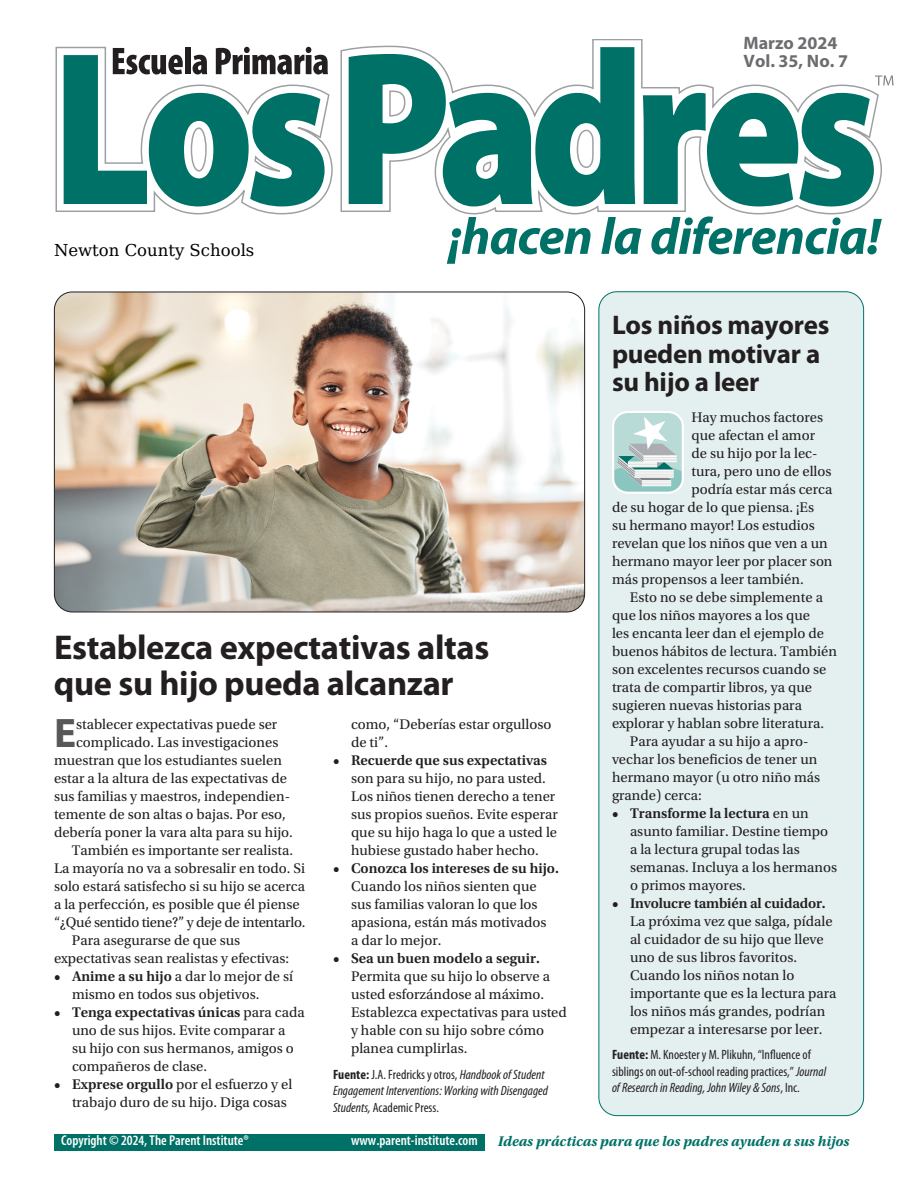
<style>
.page{position:relative;width:918px;height:1188px;background:#fff}
.page>*{position:absolute;margin:0;border:0;box-sizing:border-box;transform-origin:0 0}
.t1{font:700 41.4px "Myriad Pro";color:#57585a}
.t2{font:700 34.5px/36px "Myriad Pro";letter-spacing:-.01em;color:#231f20}
.t3{font:700 27px/28.5px "Myriad Pro";letter-spacing:-.01em;color:#231f20}
.t4{font:700 18px/18px "Myriad Pro";color:#6c6d70}
.t5{font:16.5px "DejaVu Math Te X Gyre";color:#000}
.t6{font:14.7px/18px "Utopia Std";color:#231f20}
.t7{font:600 14.7px "Utopia Std";color:#231f20}
.t8{font:italic 700 14.7px "Utopia Std";color:#007167}
.t9{font:14.7px "Utopia Std";letter-spacing:-.02em;color:#231f20}
.t10{font:600 condensed 14.25px "Myriad Pro";color:#fff}
.t11{font:condensed 13.5px/16.5px "Myriad Pro";color:#231f20}
.t12{font:italic condensed 13.5px/16.5px "Myriad Pro";color:#231f20}
.s1{font-weight:600}
.s2{font-weight:700;font-style:normal}
.s3{font-style:normal}
.s4{font-weight:700}
.s5{font-style:italic}
</style>
<div class="page">
<svg style="left:447px;top:217px;width:144px;height:47px"></svg>
<svg style="left:601px;top:217px;width:40px;height:37px"></svg>
<svg style="left:651px;top:216px;width:231px;height:38px"></svg>
<svg style="left:56px;top:39px;width:827px;height:176px"></svg>
<svg style="left:349px;top:47px;width:286px;height:159px"></svg>
<svg style="left:643px;top:93px;width:231px;height:113px"></svg>
<svg style="left:64px;top:47px;width:264px;height:159px"></svg>
<svg style="left:875px;top:76px;width:18px;height:9px"></svg>
<div style="left:599px;top:292px;width:265px;height:824px;background:#e4f0ef;border-radius:18px"></div>
<div style="left:54px;top:1134px;width:430px;height:16px;background:#007167"></div>
<svg style="left:612px;top:411px;width:72px;height:83px"></svg>
<img style="left:54px;top:292px;width:531px;height:320px">
<p class="t4" style="left:744px;top:33px;width:106px">Marzo 2024<br>Vol. 35, No. 7</p>
<p class="t5" style="left:54px;top:243px;width:202px">Newton County Schools</p>
<h2 class="t2" style="left:54px;top:628px;width:437px">Establezca expectativas altas que su hijo pueda alcanzar</h2>
<h1 class="t1" style="left:54px;top:706px;width:24px">E</h1>
<p class="t6" style="left:76px;top:716px;width:203px">stablecer expectativas puede ser</p>
<p class="t6" style="left:76px;top:734px;width:204px">complicado. Las investigaciones</p>
<p class="t6" style="left:54px;top:752px;width:229px">muestran que los estudiantes suelen</p>
<p class="t6" style="left:54px;top:770px;width:234px">estar a la altura de las expectativas de</p>
<p class="t6" style="left:54px;top:788px;width:238px">sus familias y maestros, independien-</p>
<p class="t6" style="left:54px;top:806px;width:233px">temente de son altas o bajas. Por eso,</p>
<p class="t6" style="left:54px;top:824px;width:240px">debería poner la vara alta para su hijo.</p>
<p class="t6" style="left:72px;top:842px;width:223px">También es importante ser realista.</p>
<p class="t6" style="left:54px;top:860px;width:253px">La mayoría no va a sobresalir en todo. Si</p>
<p class="t6" style="left:54px;top:878px;width:253px">solo estará satisfecho si su hijo se acerca</p>
<p class="t6" style="left:54px;top:896px;width:247px">a la perfección, es posible que él piense</p>
<p class="t9" style="left:54px;top:914px;width:253px">“¿Qué sentido tiene?” y deje de intentarlo.</p>
<p class="t6" style="left:72px;top:932px;width:170px">Para asegurarse de que sus</p>
<p class="t6" style="left:54px;top:950px;width:237px">expectativas sean realistas y efectivas:</p>
<p class="t6" style="left:72px;top:968px;width:223px;text-indent:-18px"><span class="s1">• Anime a su hijo</span> a dar lo mejor de sí mismo en todos sus objetivos.</p>
<p class="t6" style="left:72px;top:1004px;width:234px;text-indent:-18px"><span class="s1">• Tenga expectativas únicas</span> para cada uno de sus hijos. Evite comparar a<br>su hijo con sus hermanos, amigos o compañeros de clase.</p>
<p class="t6" style="left:72px;top:1076px;width:222px;text-indent:-18px"><span class="s1">• Exprese orgullo</span> por el esfuerzo y el trabajo duro de su hijo. Diga cosas</p>
<p class="t6" style="left:351px;top:716px;width:202px">como, “Deberías estar orgulloso de ti”.</p>
<p class="t7" style="left:333px;top:752px;width:215px">• Recuerde que sus expectativas</p>
<p class="t6" style="left:351px;top:770px;width:208px">son para su hijo, no para usted.<br>Los niños tienen derecho a tener sus propios sueños. Evite esperar que su hijo haga lo que a usted le hubiese gustado haber hecho.</p>
<p class="t7" style="left:333px;top:860px;width:227px">• Conozca los intereses de su hijo.</p>
<p class="t6" style="left:351px;top:878px;width:197px">Cuando los niños sienten que sus familias valoran lo que los apasiona, están más motivados a dar lo mejor.</p>
<p class="t7" style="left:333px;top:950px;width:208px">• Sea un buen modelo a seguir.</p>
<p class="t6" style="left:351px;top:968px;width:217px">Permita que su hijo lo observe a usted esforzándose al máximo.<br>Establezca expectativas para usted y hable con su hijo sobre cómo planea cumplirlas.</p>
<p class="t12" style="left:333px;top:1066px;width:216px"><span class="s2">Fuente:</span> <span class="s3">J.A. Fredricks y otros,</span> Handbook of Student<br>Engagement Interventions: Working with Disengaged<br>Students, <span class="s3">Academic Press.</span></p>
<h3 class="t3" style="left:612px;top:310px;width:219px">Los niños mayores pueden motivar a su hijo a leer</h3>
<p class="t6" style="left:692px;top:408px;width:133px">Hay muchos factores</p>
<p class="t6" style="left:692px;top:426px;width:125px">que afectan el amor</p>
<p class="t6" style="left:692px;top:444px;width:128px">de su hijo por la lec-</p>
<p class="t6" style="left:692px;top:462px;width:142px">tura, pero uno de ellos</p>
<p class="t6" style="left:692px;top:480px;width:142px">podría estar más cerca</p>
<p class="t6" style="left:612px;top:498px;width:204px">de su hogar de lo que piensa. ¡Es</p>
<p class="t6" style="left:612px;top:516px;width:204px">su hermano mayor! Los estudios</p>
<p class="t6" style="left:612px;top:534px;width:217px">revelan que los niños que ven a un</p>
<p class="t6" style="left:612px;top:552px;width:222px">hermano mayor leer por placer son</p>
<p class="t6" style="left:612px;top:570px;width:193px">más propensos a leer también.</p>
<p class="t6" style="left:630px;top:588px;width:194px">Esto no se debe simplemente a</p>
<p class="t6" style="left:612px;top:606px;width:200px">que los niños mayores a los que</p>
<p class="t6" style="left:612px;top:624px;width:213px">les encanta leer dan el ejemplo de</p>
<p class="t6" style="left:612px;top:642px;width:227px">buenos hábitos de lectura. También</p>
<p class="t6" style="left:612px;top:660px;width:216px">son excelentes recursos cuando se</p>
<p class="t6" style="left:612px;top:678px;width:202px">trata de compartir libros, ya que</p>
<p class="t6" style="left:612px;top:696px;width:192px">sugieren nuevas historias para</p>
<p class="t6" style="left:612px;top:714px;width:214px">explorar y hablan sobre literatura.</p>
<p class="t6" style="left:630px;top:732px;width:180px">Para ayudar a su hijo a apro-</p>
<p class="t6" style="left:612px;top:750px;width:207px">vechar los beneficios de tener un</p>
<p class="t6" style="left:612px;top:768px;width:210px">hermano mayor (u otro niño más</p>
<p class="t6" style="left:612px;top:786px;width:91px">grande) cerca:</p>
<p class="t6" style="left:630px;top:804px;width:209px;text-indent:-18px"><span class="s1">• Transforme la lectura</span> en un asunto familiar. Destine tiempo a la lectura grupal todas las semanas. Incluya a los hermanos o primos mayores.</p>
<p class="t7" style="left:612px;top:895px;width:215px">• Involucre también al cuidador.</p>
<p class="t6" style="left:630px;top:912px;width:208px">La próxima vez que salga, pídale al cuidador de su hijo que lleve uno de sus libros favoritos.<br>Cuando los niños notan lo importante que es la lectura para los niños más grandes, podrían empezar a interesarse por leer.</p>
<p class="t11" style="left:612px;top:1046px;width:216px"><span class="s4">Fuente:</span> M. Knoester y M. Plikuhn, “Influence of siblings on out-of-school reading practices,” <span class="s5">Journal of Research in Reading, John Wiley &amp; Sons</span>, Inc.</p>
<p class="t10" style="left:61px;top:1132px;width:189px">Copyright © 2024, The Parent Institute®</p>
<p class="t10" style="left:351px;top:1132px;width:128px">www.parent-institute.com</p>
<p class="t8" style="left:498px;top:1133px;width:353px">Ideas prácticas para que los padres ayuden a sus hijos</p>
</div>
